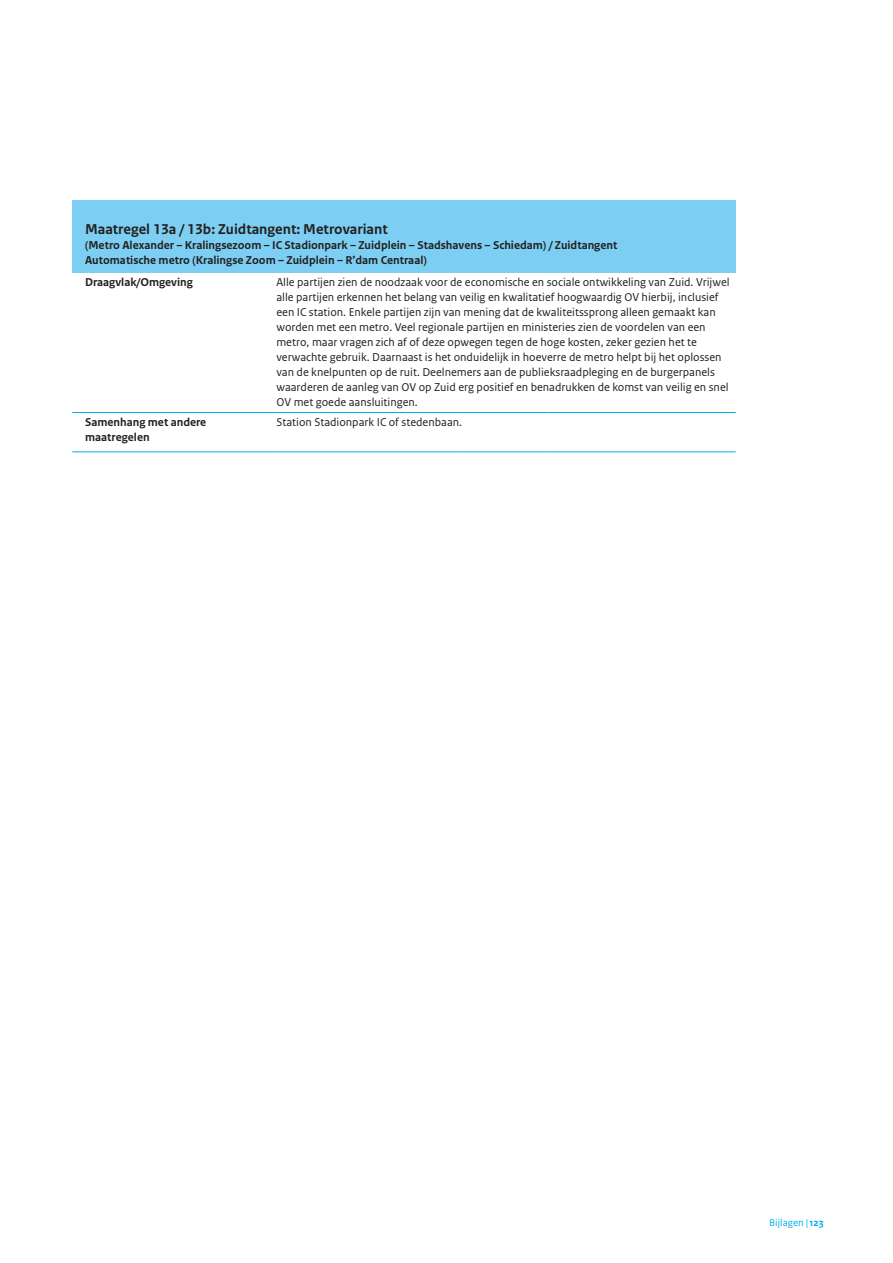
<style>
.page{position:relative;width:893px;height:1263px;background:#fff}
.page>*{position:absolute;margin:0;border:0;box-sizing:border-box;transform-origin:0 0}
.t1{font:700 15px "Rijksoverheid Sans Text";color:#231f20}
.t2{font:12px/15px "Rijksoverheid Sans Text";color:#231f20}
.t3{font:700 12px/15px "Rijksoverheid Sans Text";color:#231f20}
.t4{font:10.5px "Rijksoverheid Sans Text";color:#00aeef}
.s1{font-weight:700}
</style>
<div class="page">
<div style="left:72px;top:200px;width:664px;height:72px;background:#7ccff2"></div>
<hr style="left:276px;top:412px;width:94px;height:1px;background:#00aeef">
<hr style="left:370px;top:412px;width:89px;height:1px;background:#00aeef">
<hr style="left:459px;top:412px;width:90px;height:1px;background:#00aeef">
<hr style="left:549px;top:412px;width:93px;height:1px;background:#00aeef">
<hr style="left:642px;top:412px;width:94px;height:1px;background:#00aeef">
<hr style="left:72px;top:412px;width:204px;height:1px;background:#00aeef">
<hr style="left:276px;top:451px;width:94px;height:1px;background:#00aeef">
<hr style="left:370px;top:451px;width:89px;height:1px;background:#00aeef">
<hr style="left:459px;top:451px;width:90px;height:1px;background:#00aeef">
<hr style="left:549px;top:451px;width:93px;height:1px;background:#00aeef">
<hr style="left:642px;top:451px;width:94px;height:1px;background:#00aeef">
<hr style="left:72px;top:451px;width:204px;height:1px;background:#00aeef">
<p class="t1" style="left:85px;top:220px;width:304px">Maatregel 13a / 13b: Zuidtangent: Metrovariant</p>
<p class="t3" style="left:85px;top:237px;width:534px">(Metro Alexander – Kralingsezoom – IC Stadionpark – Zuidplein – Stadshavens – Schiedam) / Zuidtangent<br>Automatische metro (Kralingse Zoom – Zuidplein – R’dam Centraal)</p>
<p class="t3" style="left:85px;top:275px;width:109px">Draagvlak/Omgeving</p>
<p class="t2" style="left:276px;top:275px;width:455px">Alle partijen zien de noodzaak voor de economische en sociale ontwikkeling van Zuid. Vrijwel alle partijen erkennen het belang van veilig en kwalitatief hoogwaardig OV hierbij, inclusief een IC station. Enkele partijen zijn van mening dat de kwaliteitssprong alleen gemaakt kan worden met een metro. Veel regionale partijen en ministeries zien de voordelen van een metro, maar vragen zich af of deze opwegen tegen de hoge kosten, zeker gezien het te verwachte gebruik. Daarnaast is het onduidelijk in hoeverre de metro helpt bij het oplossen van de knelpunten op de ruit. Deelnemers aan de publieksraadpleging en de burgerpanels waarderen de aanleg van OV op Zuid erg positief en benadrukken de komst van veilig en snel OV met goede aansluitingen.</p>
<p class="t3" style="left:85px;top:415px;width:123px">Samenhang met andere maatregelen</p>
<p class="t2" style="left:276px;top:415px;width:187px">Station Stadionpark IC of stedenbaan.</p>
<p class="t4" style="left:769px;top:1216px;width:56px">Bijlagen |<span class="s1">123</span></p>
</div>
